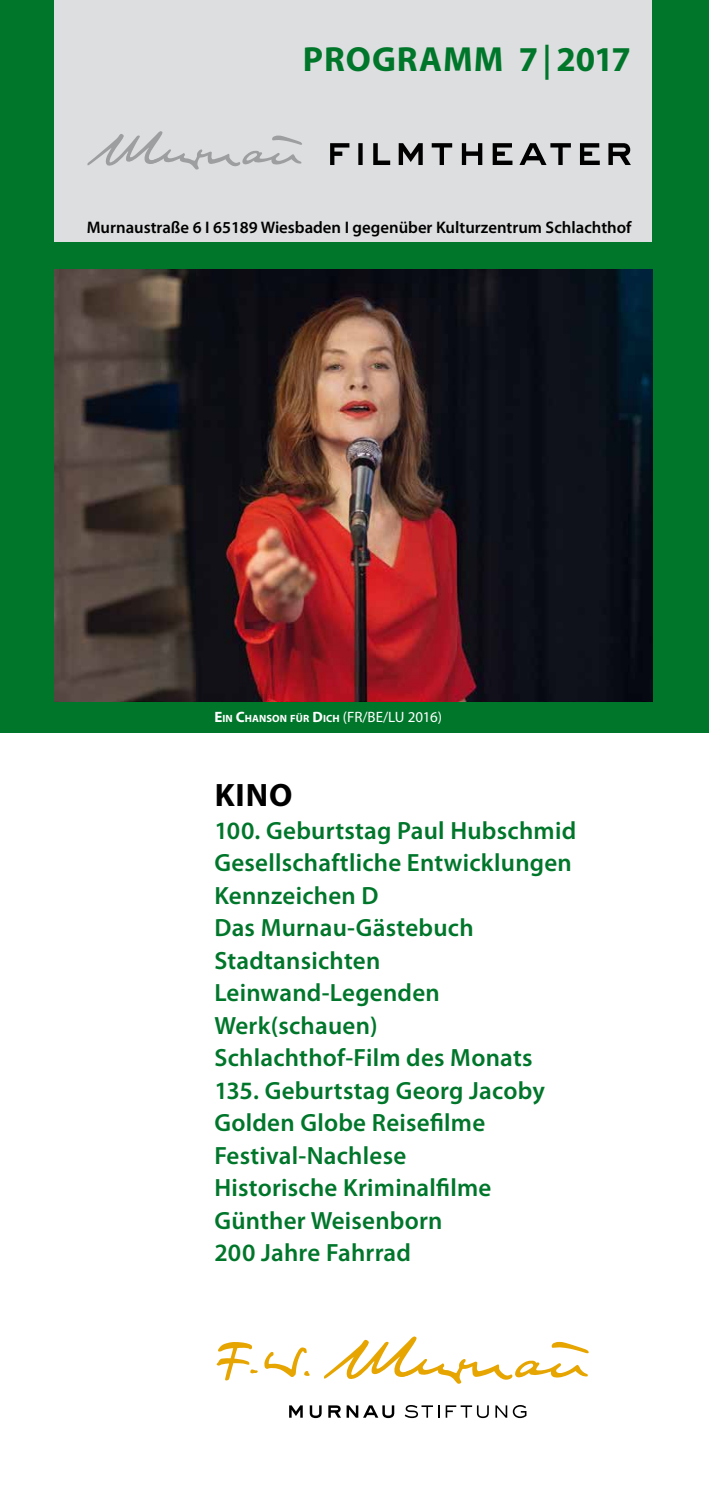
<style>
.page{position:relative;width:709px;height:1489px;background:#fff}
.page>*{position:absolute;margin:0;border:0;box-sizing:border-box;transform-origin:0 0}
.t1{font:700 35px "Myriad Pro";letter-spacing:.03em;color:#00762b}
.t2{font:700 32.5px "Myriad Pro";color:#000}
.t3{font:600 25px/32.5px "Myriad Pro";letter-spacing:.01em;color:#00762b}
.t4{font:600 16.75px "Myriad Pro";color:#000}
.t5{font:700 10.5px "Myriad Pro";letter-spacing:.005em;color:#fff}
.s1{font-weight:600}
.s2{font-size:15px}
.s3{font-weight:400;font-size:15px}
</style>
<div class="page">
<div style="left:0;top:0;width:709px;height:732px;background:#00762b"></div>
<img style="left:55px;top:269px;width:597px;height:433px">
<svg style="left:289px;top:1405px;width:14px;height:12px"></svg>
<svg style="left:310px;top:1405px;width:11px;height:12px"></svg>
<svg style="left:328px;top:1405px;width:66px;height:12px"></svg>
<svg style="left:405px;top:1405px;width:34px;height:12px"></svg>
<svg style="left:445px;top:1405px;width:44px;height:12px"></svg>
<svg style="left:495px;top:1405px;width:12px;height:12px"></svg>
<svg style="left:513px;top:1405px;width:13px;height:12px"></svg>
<svg style="left:264px;top:1347px;width:46px;height:30px"></svg>
<svg style="left:217px;top:1342px;width:41px;height:38px"></svg>
<svg style="left:324px;top:1336px;width:264px;height:47px"></svg>
<div style="left:55px;top:0;width:597px;height:241px;background:#dddedf"></div>
<svg style="left:87px;top:131px;width:215px;height:39px"></svg>
<svg style="left:330px;top:143px;width:32px;height:22px"></svg>
<svg style="left:373px;top:143px;width:17px;height:22px"></svg>
<svg style="left:399px;top:143px;width:24px;height:22px"></svg>
<svg style="left:432px;top:143px;width:20px;height:22px"></svg>
<svg style="left:462px;top:143px;width:20px;height:22px"></svg>
<svg style="left:492px;top:143px;width:20px;height:22px"></svg>
<svg style="left:519px;top:143px;width:52px;height:22px"></svg>
<svg style="left:580px;top:143px;width:19px;height:22px"></svg>
<svg style="left:608px;top:143px;width:23px;height:22px"></svg>
<h1 class="t1" style="left:303px;top:36px;width:329px">PROGRAMM 7<span class="s1">|</span>2017</h1>
<p class="t4" style="left:87px;top:216px;width:546px">Murnaustraße 6 I 65189 Wiesbaden I gegenüber Kulturzentrum Schlachthof</p>
<p class="t5" style="left:214px;top:711px;width:229px"><span class="s2">E</span>IN <span class="s2">C</span>HANSON FÜR <span class="s2">D</span>ICH <span class="s3">(FR/BE/LU 2016)</span></p>
<h2 class="t2" style="left:215px;top:774px;width:79px">KINO</h2>
<p class="t3" style="left:214px;top:813px;width:363px">100. Geburtstag Paul Hubschmid<br>Gesellschaftliche Entwicklungen<br>Kennzeichen D<br>Das Murnau-Gästebuch<br>Stadtansichten<br>Leinwand-Legenden<br>Werk(schauen)<br>Schlachthof-Film des Monats<br>135. Geburtstag Georg Jacoby<br>Golden Globe Reisefilme<br>Festival-Nachlese<br>Historische Kriminalfilme<br>Günther Weisenborn<br>200 Jahre Fahrrad</p>
</div>
